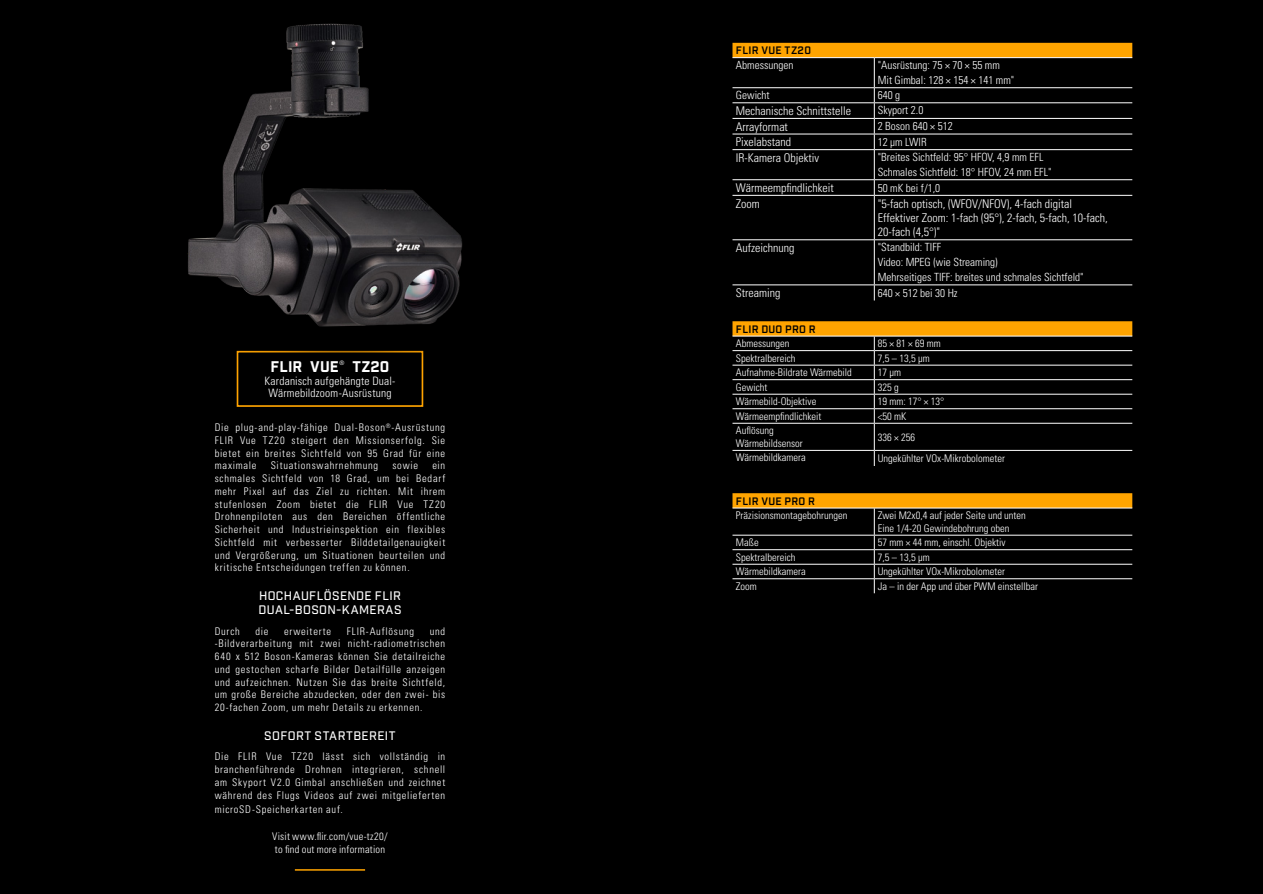
<style>
.page{position:relative;width:1263px;height:894px;background:#fff}
.page>*{position:absolute;margin:0;border:0;box-sizing:border-box;transform-origin:0 0}
.t1{font:700 15px "Industry";letter-spacing:.015em;color:#fff}
.t2{font:300 condensed 12px/14.4px "Univers LT Std";color:#fff}
.t3{font:500 12px/14.1px "Industry";letter-spacing:.035em;color:#fff}
.t4{font:300 condensed 11.55px/12px "Univers LT Std";letter-spacing:.015em;color:#fff;text-align:center}
.t5{font:300 condensed 11.25px/15px "Univers LT Std";color:#fff}
.t6{font:300 condensed 10.5px/12.8px "Univers LT Std";color:#fff;text-align:justify}
.t7{font:300 condensed 10.5px/12.8px "Univers LT Std";letter-spacing:.02em;color:#fff}
.t8{font:300 condensed 10.5px "Univers LT Std";letter-spacing:.07em;color:#fff}
.t9{font:600 10.5px "Industry";letter-spacing:.03em;color:#000}
.t10{font:300 condensed 10.5px "Univers LT Std";letter-spacing:.075em;color:#fff}
.t11{font:condensed 6.15px "Univers LT Std";color:#fff}
</style>
<div class="page">
<div style="left:0;top:0;width:1263px;height:893px;background:#000"></div>
<hr style="left:295px;top:868px;width:70px;height:2px;background:#ffa400">
<div style="left:237px;top:351px;width:186px;height:55px;border:2px solid #ffa400"></div>
<img style="left:187px;top:23px;width:276px;height:380px">
<svg style="left:732px;top:321px;width:400px;height:145px"></svg>
<hr style="left:732px;top:335px;width:142px;height:1px;background:#fff">
<hr style="left:874px;top:335px;width:258px;height:1px;background:#fff">
<hr style="left:732px;top:350px;width:142px;height:1px;background:#fff">
<hr style="left:874px;top:350px;width:258px;height:1px;background:#fff">
<hr style="left:732px;top:364px;width:142px;height:1px;background:#fff">
<hr style="left:874px;top:364px;width:258px;height:1px;background:#fff">
<hr style="left:732px;top:379px;width:142px;height:1px;background:#fff">
<hr style="left:874px;top:379px;width:258px;height:1px;background:#fff">
<hr style="left:732px;top:393px;width:142px;height:1px;background:#fff">
<hr style="left:874px;top:393px;width:258px;height:1px;background:#fff">
<hr style="left:732px;top:408px;width:142px;height:1px;background:#fff">
<hr style="left:874px;top:408px;width:258px;height:1px;background:#fff">
<hr style="left:732px;top:422px;width:142px;height:1px;background:#fff">
<hr style="left:874px;top:422px;width:258px;height:1px;background:#fff">
<hr style="left:732px;top:450px;width:142px;height:1px;background:#fff">
<hr style="left:874px;top:450px;width:258px;height:1px;background:#fff">
<svg style="left:732px;top:493px;width:400px;height:100px"></svg>
<hr style="left:732px;top:507px;width:142px;height:1px;background:#fff">
<hr style="left:874px;top:507px;width:258px;height:1px;background:#fff">
<hr style="left:732px;top:534px;width:142px;height:1px;background:#fff">
<hr style="left:874px;top:534px;width:258px;height:1px;background:#fff">
<hr style="left:732px;top:549px;width:142px;height:1px;background:#fff">
<hr style="left:874px;top:549px;width:258px;height:1px;background:#fff">
<hr style="left:732px;top:563px;width:142px;height:1px;background:#fff">
<hr style="left:874px;top:563px;width:258px;height:1px;background:#fff">
<hr style="left:732px;top:578px;width:142px;height:1px;background:#fff">
<hr style="left:874px;top:578px;width:258px;height:1px;background:#fff">
<svg style="left:732px;top:43px;width:400px;height:152px"></svg>
<hr style="left:874px;top:196px;width:1px;height:43px;background:#fff">
<hr style="left:874px;top:240px;width:1px;height:44px;background:#fff">
<svg style="left:874px;top:285px;width:1px;height:15px"></svg>
<hr style="left:732px;top:57px;width:142px;height:1px;background:#fff">
<hr style="left:874px;top:57px;width:258px;height:1px;background:#fff">
<hr style="left:732px;top:87px;width:142px;height:1px;background:#fff">
<hr style="left:874px;top:87px;width:258px;height:1px;background:#fff">
<hr style="left:732px;top:102px;width:142px;height:1px;background:#fff">
<hr style="left:874px;top:102px;width:258px;height:1px;background:#fff">
<hr style="left:732px;top:118px;width:142px;height:1px;background:#fff">
<hr style="left:874px;top:118px;width:258px;height:1px;background:#fff">
<hr style="left:732px;top:134px;width:142px;height:1px;background:#fff">
<hr style="left:874px;top:134px;width:258px;height:1px;background:#fff">
<hr style="left:732px;top:149px;width:142px;height:1px;background:#fff">
<hr style="left:874px;top:149px;width:258px;height:1px;background:#fff">
<hr style="left:732px;top:179px;width:142px;height:1px;background:#fff">
<hr style="left:874px;top:179px;width:258px;height:1px;background:#fff">
<hr style="left:732px;top:195px;width:142px;height:1px;background:#fff">
<hr style="left:874px;top:195px;width:258px;height:1px;background:#fff">
<hr style="left:732px;top:239px;width:142px;height:1px;background:#fff">
<hr style="left:874px;top:239px;width:258px;height:1px;background:#fff">
<hr style="left:732px;top:284px;width:142px;height:1px;background:#fff">
<hr style="left:874px;top:284px;width:258px;height:1px;background:#fff">
<h1 class="t1" style="left:270px;top:357px;width:70px">FLIR VUE</h1>
<p class="t11" style="left:339px;top:359px;width:6px">®</p>
<h1 class="t1" style="left:352px;top:357px;width:39px">TZ20</h1>
<p class="t4" style="left:264px;top:375px;width:132px">Kardanisch aufgehängte Dual-<br>Wärmebildzoom-Ausrüstung</p>
<p class="t6" style="left:215px;top:421px;width:232px">Die plug-and-play-fähige Dual-Boson<sup>®</sup>-Ausrüstung FLIR Vue TZ20 steigert den Missionserfolg. Sie bietet ein breites Sichtfeld von 95 Grad für eine maximale</p>
<p class="t8" style="left:271px;top:459px;width:109px">Situationswahrnehmung</p>
<p class="t6" style="left:392px;top:459px;width:27px">sowie</p>
<p class="t6" style="left:215px;top:459px;width:232px;text-indent:218px">ein schmales Sichtfeld von 18 Grad, um bei Bedarf mehr Pixel auf das Ziel zu richten. Mit ihrem stufenlosen Zoom bietet die FLIR Vue TZ20<br>Drohnenpiloten aus den Bereichen öffentliche Sicherheit und Industrieinspektion ein flexibles Sichtfeld mit verbesserter Bilddetailgenauigkeit und Vergrößerung, um Situationen beurteilen und kritische Entscheidungen treffen zu können.</p>
<p class="t3" style="left:258px;top:589px;width:145px">HOCHAUFLÖSENDE FLIR<br>DUAL-BOSON-KAMERAS</p>
<p class="t6" style="left:215px;top:624px;width:27px">Durch</p>
<p class="t6" style="left:255px;top:624px;width:14px">die</p>
<p class="t10" style="left:284px;top:624px;width:49px">erweiterte</p>
<p class="t10" style="left:347px;top:624px;width:69px">FLIR-Auflösung</p>
<p class="t6" style="left:215px;top:624px;width:232px;text-indent:215px">und -Bildverarbeitung mit zwei nicht-radiometrischen 640 x 512 Boson-Kameras können Sie detailreiche und gestochen scharfe Bilder Detailfülle anzeigen und aufzeichnen. Nutzen Sie das breite Sichtfeld, um große Bereiche abzudecken, oder den zwei- bis 20-fachen Zoom, um mehr Details zu erkennen.</p>
<p class="t3" style="left:264px;top:728px;width:133px">SOFORT STARTBEREIT</p>
<p class="t6" style="left:215px;top:749px;width:232px">Die FLIR Vue TZ20 lässt sich vollständig in branchenführende Drohnen integrieren, schnell am Skyport V2.0 Gimbal anschließen und zeichnet während des Flugs Videos auf zwei mitgelieferten</p>
<p class="t8" style="left:215px;top:802px;width:130px">microSD-Speicherkarten auf.</p>
<p class="t7" style="left:272px;top:829px;width:117px">Visit www.flir.com/vue-tz20/ to find out more information</p>
<p class="t9" style="left:736px;top:44px;width:77px">FLIR VUE TZ20</p>
<p class="t5" style="left:736px;top:58px;width:59px">Abmessungen</p>
<p class="t5" style="left:877px;top:58px;width:138px">"Ausrüstung: 75 × 70 × 55 mm<br>Mit Gimbal: 128 × 154 × 141 mm"</p>
<p class="t5" style="left:736px;top:88px;width:35px">Gewicht</p>
<p class="t5" style="left:877px;top:88px;width:24px">640 g</p>
<p class="t2" style="left:736px;top:103px;width:117px">Mechanische Schnittstelle</p>
<p class="t5" style="left:877px;top:103px;width:47px">Skyport 2.0</p>
<p class="t2" style="left:736px;top:119px;width:54px">Arrayformat</p>
<p class="t5" style="left:877px;top:119px;width:76px">2 Boson 640 × 512</p>
<p class="t2" style="left:736px;top:135px;width:57px">Pixelabstand</p>
<p class="t5" style="left:877px;top:134px;width:50px">12 µm LWIR</p>
<p class="t2" style="left:736px;top:150px;width:85px">IR-Kamera Objektiv</p>
<p class="t5" style="left:877px;top:150px;width:175px">"Breites Sichtfeld: 95° HFOV, 4,9 mm EFL<br>Schmales Sichtfeld: 18° HFOV, 24 mm EFL"</p>
<p class="t2" style="left:736px;top:180px;width:99px">Wärmeempfindlichkeit</p>
<p class="t5" style="left:877px;top:180px;width:64px">50 mK bei f/1,0</p>
<p class="t2" style="left:736px;top:196px;width:25px">Zoom</p>
<p class="t2" style="left:877px;top:196px;width:232px">"5-fach optisch, (WFOV/NFOV), 4-fach digital<br>Effektiver Zoom: 1-fach (95°), 2-fach, 5-fach, 10-fach,<br>20-fach (4,5°)"</p>
<p class="t2" style="left:736px;top:240px;width:60px">Aufzeichnung</p>
<p class="t5" style="left:877px;top:240px;width:207px">"Standbild: TIFF<br>Video: MPEG (wie Streaming)<br>Mehrseitiges TIFF: breites und schmales Sichtfeld"</p>
<p class="t2" style="left:736px;top:285px;width:46px">Streaming</p>
<p class="t5" style="left:877px;top:285px;width:81px">640 × 512 bei 30 Hz</p>
<p class="t9" style="left:736px;top:322px;width:81px">FLIR DUO PRO R</p>
<p class="t6" style="left:736px;top:337px;width:55px">Abmessungen</p>
<p class="t6" style="left:877px;top:337px;width:64px">85 × 81 × 69 mm</p>
<p class="t6" style="left:736px;top:351px;width:61px">Spektralbereich</p>
<p class="t6" style="left:877px;top:351px;width:53px">7,5 – 13,5 µm</p>
<p class="t6" style="left:736px;top:366px;width:117px">Aufnahme-Bildrate Wärmebild</p>
<p class="t6" style="left:877px;top:366px;width:25px">17 µm</p>
<p class="t6" style="left:736px;top:380px;width:33px">Gewicht</p>
<p class="t6" style="left:877px;top:380px;width:22px">325 g</p>
<p class="t6" style="left:736px;top:395px;width:82px">Wärmebild-Objektive</p>
<p class="t6" style="left:877px;top:395px;width:68px">19 mm: 17° × 13°</p>
<p class="t6" style="left:736px;top:409px;width:87px">Wärmeempfindlichkeit</p>
<p class="t6" style="left:877px;top:409px;width:30px">&lt;50 mK</p>
<p class="t6" style="left:736px;top:424px;width:68px">Auflösung<br>Wärmebildsensor</p>
<p class="t6" style="left:877px;top:430px;width:39px">336 × 256</p>
<p class="t6" style="left:736px;top:451px;width:71px">Wärmebildkamera</p>
<p class="t6" style="left:877px;top:451px;width:129px">Ungekühlter VOx-Mikrobolometer</p>
<p class="t9" style="left:736px;top:494px;width:81px">FLIR VUE PRO R</p>
<p class="t6" style="left:736px;top:509px;width:113px">Präzisionsmontagebohrungen</p>
<p class="t6" style="left:877px;top:509px;width:150px">Zwei M2x0,4 auf jeder Seite und unten<br>Eine 1/4-20 Gewindebohrung oben</p>
<p class="t6" style="left:736px;top:536px;width:24px">Maße</p>
<p class="t6" style="left:877px;top:536px;width:129px">57 mm × 44 mm, einschl. Objektiv</p>
<p class="t6" style="left:736px;top:550px;width:61px">Spektralbereich</p>
<p class="t6" style="left:877px;top:550px;width:53px">7,5 – 13,5 µm</p>
<p class="t6" style="left:736px;top:565px;width:71px">Wärmebildkamera</p>
<p class="t6" style="left:877px;top:565px;width:129px">Ungekühlter VOx-Mikrobolometer</p>
<p class="t6" style="left:736px;top:579px;width:22px">Zoom</p>
<p class="t6" style="left:877px;top:579px;width:162px">Ja – in der App und über PWM einstellbar</p>
</div>
